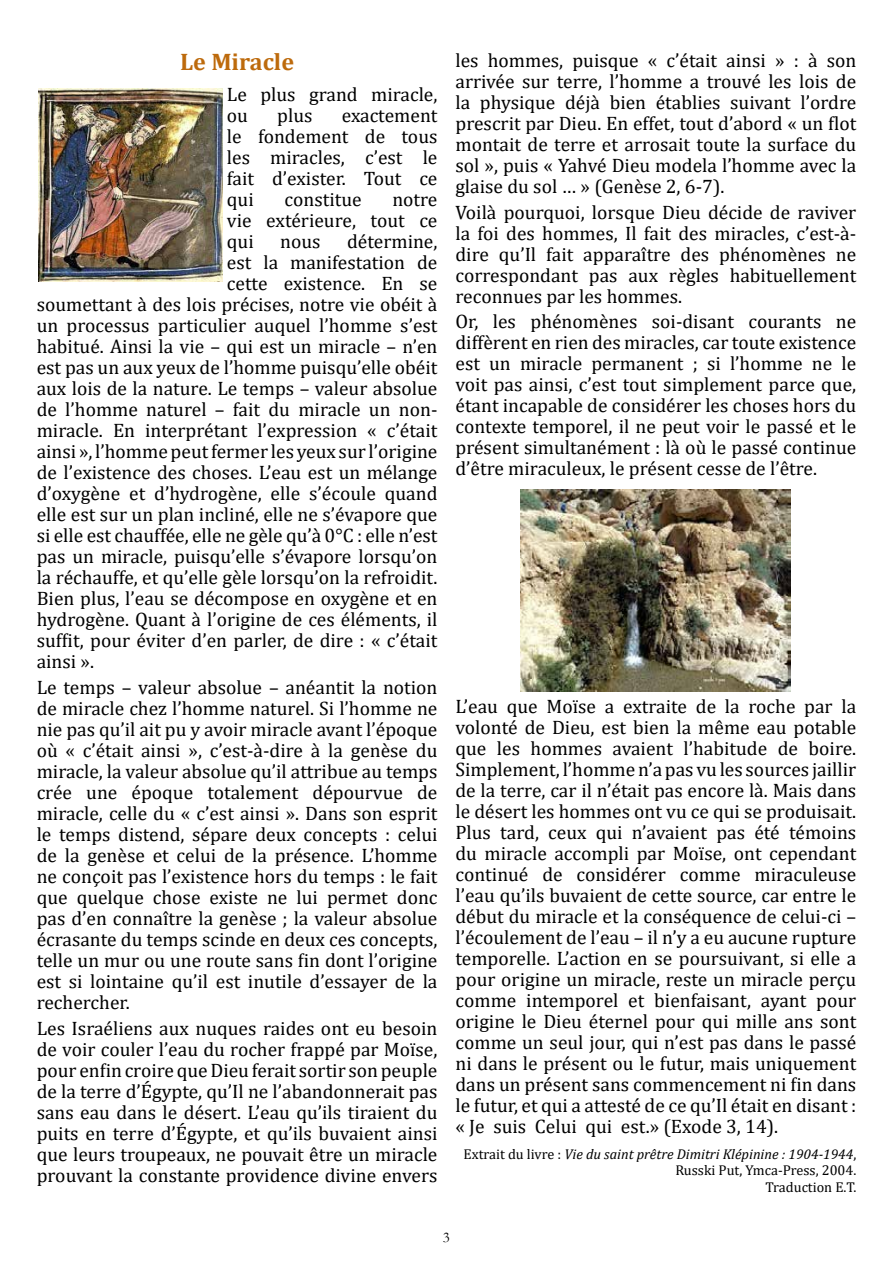
<style>
.page{position:relative;width:893px;height:1263px;background:#fff}
.page>*{position:absolute;margin:0;border:0;box-sizing:border-box;transform-origin:0 0}
.t1{font:700 24px "Cambria";color:#bd6a0c}
.t2{font:19.5px/21px "Cambria";color:#000;text-align:justify}
.t3{font:15px "Garamond";color:#000}
.t4{font:14.25px/16.5px "Cambria";color:#000;text-align:right}
.s1{font-style:italic}
</style>
<div class="page">
<img style="left:521px;top:489px;width:270px;height:202px">
<img style="left:39px;top:89px;width:184px;height:192px">
<p class="t1" style="left:180px;top:45px;width:115px">Le Miracle</p>
<p class="t2" style="left:227px;top:84px;width:212px">Le plus grand miracle, ou</p>
<p class="t2" style="left:277px;top:105px;width:37px">plus</p>
<p class="t2" style="left:227px;top:105px;width:212px;text-indent:115px">exactement le fondement de tous les miracles, c’est le fait d’exister. Tout ce qui</p>
<p class="t2" style="left:285px;top:189px;width:79px">constitue</p>
<p class="t2" style="left:227px;top:189px;width:212px;text-indent:165px">notre vie extérieure, tout ce qui</p>
<p class="t2" style="left:280px;top:231px;width:42px">nous</p>
<p class="t2" style="left:347px;top:231px;width:92px">détermine,</p>
<p class="t2" style="left:227px;top:252px;width:212px">est la manifestation de</p>
<p class="t2" style="left:227px;top:273px;width:212px">cette existence. En se</p>
<p class="t2" style="left:37px;top:294px;width:402px">soumettant à des lois précises, notre vie obéit à</p>
<p class="t2" style="left:37px;top:315px;width:402px">un processus particulier auquel l’homme s’est</p>
<p class="t2" style="left:37px;top:336px;width:402px">habitué. Ainsi la vie – qui est un miracle – n’en</p>
<p class="t2" style="left:37px;top:357px;width:402px">est pas un aux yeux de l’homme puisqu’elle obéit</p>
<p class="t2" style="left:37px;top:378px;width:402px">aux lois de la nature. Le temps – valeur absolue</p>
<p class="t2" style="left:37px;top:399px;width:402px">de l’homme naturel – fait du miracle un non-</p>
<p class="t2" style="left:37px;top:420px;width:402px">miracle. En interprétant l’expression « c’était</p>
<p class="t2" style="left:37px;top:441px;width:402px">ainsi », l’homme peut fermer les yeux sur l’origine</p>
<p class="t2" style="left:37px;top:462px;width:402px">de l’existence des choses. L’eau est un mélange</p>
<p class="t2" style="left:37px;top:483px;width:402px">d’oxygène et d’hydrogène, elle s’écoule quand</p>
<p class="t2" style="left:37px;top:504px;width:402px">elle est sur un plan incliné, elle ne s’évapore que</p>
<p class="t2" style="left:37px;top:525px;width:402px">si elle est chauffée, elle ne gèle qu’à 0°C : elle n’est</p>
<p class="t2" style="left:37px;top:546px;width:402px">pas un miracle, puisqu’elle s’évapore lorsqu’on</p>
<p class="t2" style="left:37px;top:567px;width:402px">la réchauffe, et qu’elle gèle lorsqu’on la refroidit.</p>
<p class="t2" style="left:37px;top:588px;width:402px">Bien plus, l’eau se décompose en oxygène et en</p>
<p class="t2" style="left:37px;top:609px;width:402px">hydrogène. Quant à l’origine de ces éléments, il</p>
<p class="t2" style="left:37px;top:630px;width:402px">suffit, pour éviter d’en parler, de dire : « c’était</p>
<p class="t2" style="left:37px;top:651px;width:59px">ainsi ».</p>
<p class="t2" style="left:37px;top:676px;width:402px">Le temps – valeur absolue – anéantit la notion de miracle chez l’homme naturel. Si l’homme ne nie pas qu’il ait pu y avoir miracle avant l’époque où « c’était ainsi », c’est-à-dire à la genèse du miracle, la valeur absolue qu’il attribue au temps crée une époque totalement dépourvue de miracle, celle du « c’est ainsi ». Dans son esprit le temps distend, sépare deux concepts : celui de la genèse et celui de la présence. L’homme ne conçoit pas l’existence hors du temps : le fait que quelque chose existe ne lui permet donc pas d’en connaître la genèse ; la valeur absolue écrasante du temps scinde en deux ces concepts, telle un mur ou une route sans fin dont l’origine est si lointaine qu’il est inutile d’essayer de la rechercher.</p>
<p class="t2" style="left:37px;top:1017px;width:402px">Les Israéliens aux nuques raides ont eu besoin de voir couler l’eau du rocher frappé par Moïse, pour enfin croire que Dieu ferait sortir son peuple de la terre d’Égypte, qu’Il ne l’abandonnerait pas sans eau dans le désert. L’eau qu’ils tiraient du puits en terre d’Égypte, et qu’ils buvaient ainsi que leurs troupeaux, ne pouvait être un miracle prouvant la constante providence divine envers</p>
<p class="t2" style="left:455px;top:50px;width:402px">les hommes, puisque « c’était ainsi » : à son arrivée sur terre, l’homme a trouvé les lois de la physique déjà bien établies suivant l’ordre prescrit par Dieu. En effet, tout d’abord « un flot montait de terre et arrosait toute la surface du sol », puis « Yahvé Dieu modela l’homme avec la glaise du sol … » (Genèse 2, 6-7).</p>
<p class="t2" style="left:455px;top:201px;width:402px">Voilà pourquoi, lorsque Dieu décide de raviver la foi des hommes, Il fait des miracles, c’est-à&shy;dire qu’Il fait apparaître des phénomènes ne correspondant pas aux règles habituellement reconnues par les hommes.</p>
<p class="t2" style="left:455px;top:311px;width:402px">Or, les phénomènes soi-disant courants ne diffèrent en rien des miracles, car toute existence est un miracle permanent ; si l’homme ne le voit pas ainsi, c’est tout simplement parce que, étant incapable de considérer les choses hors du contexte temporel, il ne peut voir le passé et le présent simultanément : là où le passé continue d’être miraculeux, le présent cesse de l’être.</p>
<p class="t2" style="left:455px;top:695px;width:402px">L’eau que Moïse a extraite de la roche par la volonté de Dieu, est bien la même eau potable que les hommes avaient l’habitude de boire.<br>Simplement, l’homme n’a pas vu les sources jaillir de la terre, car il n’était pas encore là. Mais dans le désert les hommes ont vu ce qui se produisait.<br>Plus tard, ceux qui n’avaient pas été témoins du miracle accompli par Moïse, ont cependant continué de considérer comme miraculeuse l’eau qu’ils buvaient de cette source, car entre le début du miracle et la conséquence de celui-ci – l’écoulement de l’eau – il n’y a eu aucune rupture temporelle. L’action en se poursuivant, si elle a pour origine un miracle, reste un miracle perçu comme intemporel et bienfaisant, ayant pour origine le Dieu éternel pour qui mille ans sont comme un seul jour, qui n’est pas dans le passé ni dans le présent ou le futur, mais uniquement dans un présent sans commencement ni fin dans le futur, et qui a attesté de ce qu’Il était en disant : « Je suis Celui qui est.» (Exode 3, 14).</p>
<p class="t4" style="left:464px;top:1145px;width:394px">Extrait du livre : <span class="s1">Vie du saint prêtre Dimitri Klépinine : 1904-1944</span>,<br>Russki Put, Ymca-Press, 2004.<br>Traduction E.T.</p>
<p class="t3" style="left:443px;top:1227px;width:9px">3</p>
</div>
